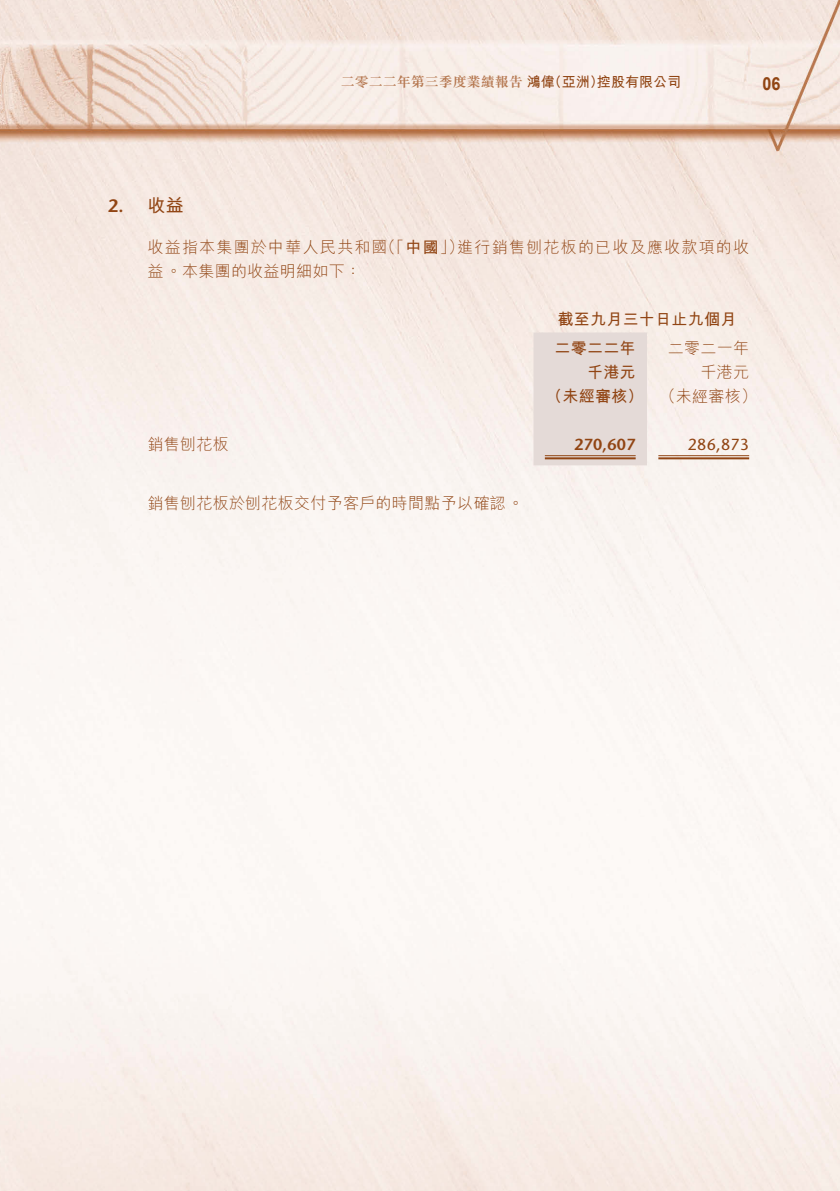
<style>
.page{position:relative;width:840px;height:1191px;background:#fff}
.page>*{position:absolute;margin:0;border:0;box-sizing:border-box;transform-origin:0 0}
.t1{font:700 18px "Arial";color:#914514;scale:.9 1}
.t2{font:700 18px "M Hei HK";color:#914514}
.t3{font:600 18px "Stone Sans Std";color:#914514}
.t4{font:300 16px "M Hei HK";letter-spacing:.015em;color:#914514}
.t5{font:300 16px/24px "M Hei HK";letter-spacing:.075em;color:#914514}
.t6{font:700 16px/29.6px "M Hei HK";letter-spacing:.015em;color:#914514}
.t7{font:500 16px "Stone Sans Std";letter-spacing:.015em;color:#914514}
.t8{font:600 16px "Stone Sans Std";letter-spacing:.015em;color:#914514}
.t9{font:700 14px "M Sung HK";color:#b67952}
.t10{font:700 14px "M Hei HK";color:#914514}
.s1{font-family:"M Hei HK";color:#914514}
.s2{font-weight:700}
</style>
<div class="page">
<img style="left:0;top:0;width:839px;height:1191px">
<div style="left:533px;top:332px;width:113px;height:133px;background:#e4dad7"></div>
<hr style="left:544px;top:455px;width:91px;height:1px;background:#914514">
<hr style="left:544px;top:457px;width:91px;height:2px;background:#914514">
<hr style="left:658px;top:455px;width:90px;height:1px;background:#914514">
<hr style="left:658px;top:457px;width:90px;height:2px;background:#914514">
<p class="t9" style="left:340px;top:72px;width:215px">二零二二年第三季度業績報告<span class="s1">鴻偉</span></p>
<p class="t10" style="left:596px;top:72px;width:85px">控股有限公司</p>
<p class="t10" style="left:547px;top:72px;width:57px">（亞洲）</p>
<p class="t1" style="left:762px;top:71px;width:22px">06</p>
<p class="t3" style="left:108px;top:195px;width:17px">2.</p>
<p class="t2" style="left:147px;top:192px;width:38px">收益</p>
<p class="t4" style="left:379px;top:236px;width:86px">（「<span class="s2">中國</span>」）</p>
<p class="t5" style="left:147px;top:234px;width:241px">收益指本集團於中華人民共和國益。本集團的收益明細如下：</p>
<p class="t5" style="left:457px;top:234px;width:293px">進行銷售刨花板的已收及應收款項的收</p>
<p class="t4" style="left:147px;top:433px;width:83px">銷售刨花板</p>
<p class="t4" style="left:147px;top:492px;width:377px">銷售刨花板於刨花板交付予客戶的時間點予以確認。</p>
<p class="t6" style="left:554px;top:303px;width:183px">截至九月三十日止九個月二零二二年</p>
<p class="t6" style="left:546px;top:359px;width:99px;line-height:24px;text-indent:41px">千港元（未經審核(</p>
<p class="t4" style="left:667px;top:337px;width:83px">二零二一年</p>
<p class="t4" style="left:700px;top:361px;width:50px">千港元</p>
<p class="t4" style="left:659px;top:385px;width:99px">（未經審核(</p>
<p class="t7" style="left:687px;top:435px;width:63px">286,873</p>
<p class="t8" style="left:574px;top:435px;width:63px">270,607</p>
</div>
